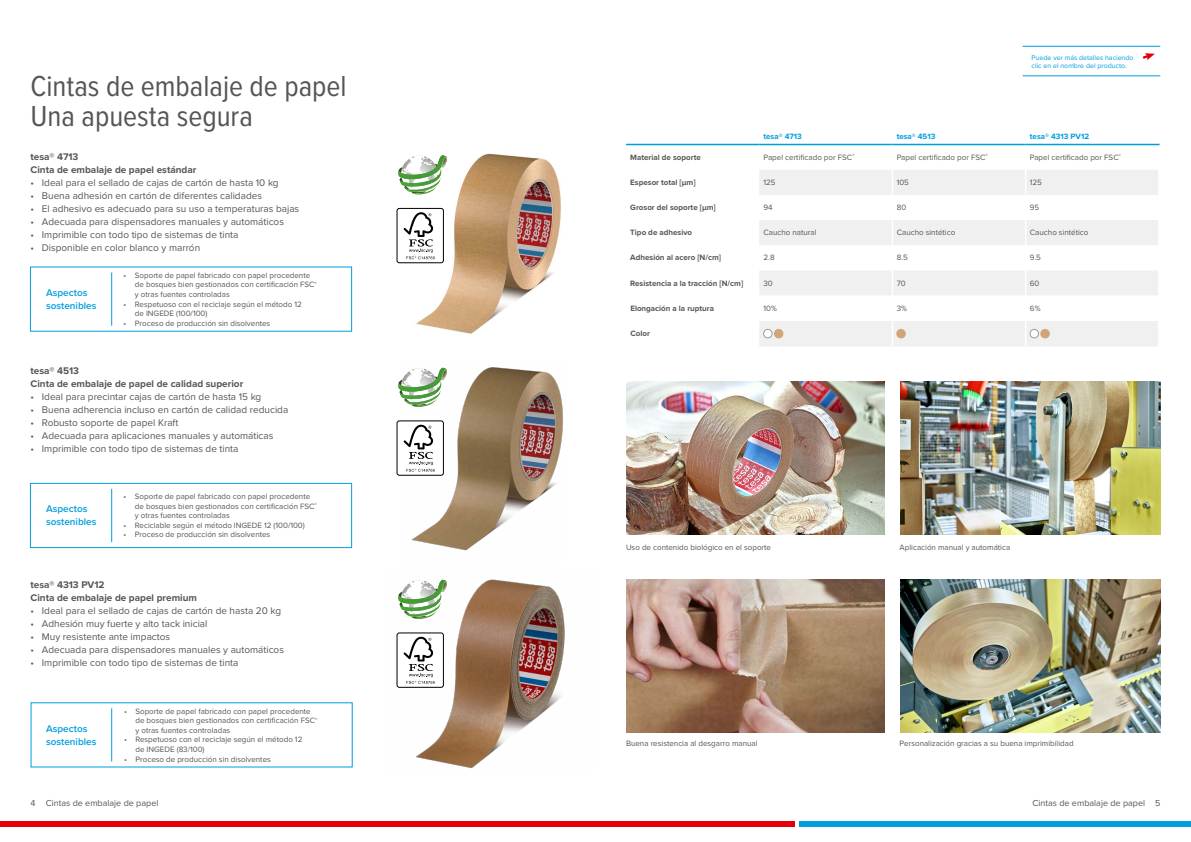
<style>
.page{position:relative;width:1191px;height:842px;background:#fff}
.page>*{position:absolute;margin:0;border:0;box-sizing:border-box;transform-origin:0 0}
.t1{font:30px/30px "Proxima Nova Cond";color:#565655}
.t2{font:10px "Proxima Nova";color:#565655}
.t3{font:700 10px/13px "Proxima Nova";color:#565655}
.t4{font:600 10px/13px "Proxima Nova";color:#009ddf}
.t5{font:9px "Proxima Nova";color:#565655}
.t6{font:8px/9.6px "Proxima Nova";color:#565655}
.t7{font:700 8px "Proxima Nova";color:#565655}
.t8{font:700 8px "Proxima Nova";color:#009ddf}
.t9{font:7px/8px "Proxima Nova";color:#009ddf}
</style>
<div class="page">
<svg style="left:759px;top:145px;width:400px;height:201px"></svg>
<hr style="left:626px;top:144px;width:133px;height:1px;background:#009ddf">
<hr style="left:759px;top:144px;width:133px;height:1px;background:#009ddf">
<hr style="left:892px;top:144px;width:133px;height:1px;background:#009ddf">
<hr style="left:1025px;top:144px;width:134px;height:1px;background:#009ddf">
<div style="left:763px;top:329px;width:9px;height:9px;background:#fff;border-radius:50%"></div>
<div style="left:763px;top:329px;width:9px;height:9px;border:1px solid #9c9c9d;border-radius:50%"></div>
<div style="left:774px;top:329px;width:9px;height:9px;background:#d2a579;border-radius:50%"></div>
<div style="left:774px;top:329px;width:9px;height:9px;border:1px solid #d2a579;border-radius:50%"></div>
<div style="left:896px;top:329px;width:9px;height:9px;background:#d2a579;border-radius:50%"></div>
<div style="left:896px;top:329px;width:9px;height:9px;border:1px solid #d2a579;border-radius:50%"></div>
<div style="left:1030px;top:329px;width:8px;height:9px;background:#fff;border-radius:50%"></div>
<div style="left:1030px;top:329px;width:8px;height:9px;border:1px solid #9c9c9d;border-radius:50%"></div>
<div style="left:1040px;top:329px;width:9px;height:9px;background:#d2a579;border-radius:50%"></div>
<div style="left:1040px;top:329px;width:9px;height:9px;border:1px solid #d2a579;border-radius:50%"></div>
<svg style="left:1142px;top:53px;width:12px;height:7px"></svg>
<hr style="left:1022px;top:75px;width:138px;height:1px;background:#009ddf">
<hr style="left:1022px;top:46px;width:138px;height:1px;background:#009ddf">
<img style="left:626px;top:382px;width:258px;height:152px">
<img style="left:626px;top:580px;width:258px;height:152px">
<img style="left:900px;top:382px;width:260px;height:152px">
<img style="left:900px;top:580px;width:260px;height:152px">
<img style="left:396px;top:153px;width:165px;height:181px">
<img style="left:399px;top:367px;width:165px;height:184px">
<img style="left:396px;top:579px;width:169px;height:190px">
<div style="left:397px;top:208px;width:46px;height:55px;background:#fff;border-radius:2px"></div>
<div style="left:397px;top:208px;width:46px;height:55px;border:1px solid #000;border-radius:2px"></div>
<svg style="left:403px;top:212px;width:32px;height:47px"></svg>
<div style="left:397px;top:421px;width:46px;height:54px;background:#fff;border-radius:2px"></div>
<div style="left:397px;top:421px;width:46px;height:54px;border:1px solid #000;border-radius:2px"></div>
<svg style="left:403px;top:425px;width:32px;height:47px"></svg>
<div style="left:397px;top:633px;width:46px;height:54px;background:#fff;border-radius:2px"></div>
<div style="left:397px;top:633px;width:46px;height:54px;border:1px solid #000;border-radius:2px"></div>
<svg style="left:403px;top:637px;width:32px;height:47px"></svg>
<svg style="left:398px;top:155px;width:49px;height:39px"></svg>
<img style="left:398px;top:155px;width:48px;height:27px">
<svg style="left:399px;top:368px;width:48px;height:39px"></svg>
<img style="left:398px;top:368px;width:48px;height:26px">
<svg style="left:398px;top:580px;width:49px;height:39px"></svg>
<img style="left:398px;top:580px;width:48px;height:26px">
<div style="left:30px;top:483px;width:322px;height:65px;border:1px solid #009ddf"></div>
<hr style="left:111px;top:272px;width:1px;height:54px;background:#009ddf">
<hr style="left:111px;top:489px;width:1px;height:53px;background:#009ddf">
<hr style="left:111px;top:708px;width:1px;height:53px;background:#009ddf">
<div style="left:0;top:822px;width:794px;height:5px;background:#e3000b"></div>
<div style="left:799px;top:822px;width:392px;height:5px;background:#009ddf"></div>
<h1 class="t1" style="left:31px;top:70px;width:318px">Cintas de embalaje de papel<br>Una apuesta segura</h1>
<p class="t3" style="left:31px;top:150px;width:167px">tesa® 4713<br>Cinta de embalaje de papel estándar</p>
<p class="t2" style="left:31px;top:175px;width:250px">• Ideal para el sellado de cajas de cartón de hasta 10 kg</p>
<p class="t2" style="left:31px;top:188px;width:233px">• Buena adhesión en cartón de diferentes calidades</p>
<p class="t2" style="left:31px;top:201px;width:270px">• El adhesivo es adecuado para su uso a temperaturas bajas</p>
<p class="t2" style="left:31px;top:214px;width:255px">• Adecuada para dispensadores manuales y automáticos</p>
<p class="t2" style="left:31px;top:227px;width:209px">• Imprimible con todo tipo de sistemas de tinta</p>
<p class="t2" style="left:31px;top:240px;width:171px">• Disponible en color blanco y marrón</p>
<p class="t4" style="left:46px;top:286px;width:52px">Aspectos sostenibles</p>
<p class="t6" style="left:135px;top:270px;width:183px;text-indent:-11px">• Soporte de papel fabricado con papel procedente de bosques bien gestionados con certificación FSC<sup>® </sup>y otras fuentes controladas</p>
<p class="t6" style="left:135px;top:299px;width:168px;text-indent:-11px">• Respetuoso con el reciclaje según el método 12 de INGEDE (100/100)</p>
<p class="t6" style="left:124px;top:318px;width:148px">• Proceso de producción sin disolventes</p>
<p class="t3" style="left:31px;top:364px;width:214px">tesa® 4513<br>Cinta de embalaje de papel de calidad superior</p>
<p class="t2" style="left:31px;top:389px;width:232px">• Ideal para precintar cajas de cartón de hasta 15 kg</p>
<p class="t2" style="left:31px;top:402px;width:259px">• Buena adherencia incluso en cartón de calidad reducida</p>
<p class="t2" style="left:31px;top:415px;width:149px">• Robusto soporte de papel Kraft</p>
<p class="t2" style="left:31px;top:428px;width:244px">• Adecuada para aplicaciones manuales y automáticas</p>
<p class="t2" style="left:31px;top:441px;width:209px">• Imprimible con todo tipo de sistemas de tinta</p>
<p class="t4" style="left:46px;top:502px;width:52px">Aspectos sostenibles</p>
<p class="t6" style="left:135px;top:491px;width:183px;text-indent:-11px">• Soporte de papel fabricado con papel procedente de bosques bien gestionados con certificación FSC<sup>® </sup>y otras fuentes controladas</p>
<p class="t6" style="left:124px;top:520px;width:183px">• Reciclable según el método INGEDE 12 (100/100)</p>
<p class="t6" style="left:124px;top:530px;width:148px">• Proceso de producción sin disolventes</p>
<p class="t3" style="left:31px;top:578px;width:168px">tesa® 4313 PV12<br>Cinta de embalaje de papel premium</p>
<p class="t2" style="left:31px;top:603px;width:252px">• Ideal para el sellado de cajas de cartón de hasta 20 kg</p>
<p class="t2" style="left:31px;top:616px;width:178px">• Adhesión muy fuerte y alto tack inicial</p>
<p class="t2" style="left:31px;top:629px;width:141px">• Muy resistente ante impactos</p>
<p class="t2" style="left:31px;top:642px;width:255px">• Adecuada para dispensadores manuales y automáticos</p>
<p class="t2" style="left:31px;top:655px;width:209px">• Imprimible con todo tipo de sistemas de tinta</p>
<p class="t4" style="left:46px;top:722px;width:52px">Aspectos sostenibles</p>
<p class="t6" style="left:135px;top:706px;width:183px;text-indent:-11px">• Soporte de papel fabricado con papel procedente de bosques bien gestionados con certificación FSC<sup>® </sup>y otras fuentes controladas</p>
<p class="t6" style="left:135px;top:735px;width:168px;text-indent:-11px">• Respetuoso con el reciclaje según el método 12 de INGEDE (83/100)</p>
<p class="t6" style="left:124px;top:754px;width:148px">• Proceso de producción sin disolventes</p>
<p class="t9" style="left:1031px;top:53px;width:103px">Puede ver más detalles haciendo clic en el nombre del producto.</p>
<p class="t8" style="left:763px;top:130px;width:40px">tesa® 4713</p>
<p class="t8" style="left:896px;top:130px;width:40px">tesa® 4513</p>
<p class="t8" style="left:1030px;top:130px;width:61px">tesa® 4313 PV12</p>
<p class="t7" style="left:630px;top:151px;width:72px">Material de soporte</p>
<p class="t6" style="left:763px;top:152px;width:93px">Papel certificado por FSC<sup>®</sup></p>
<p class="t6" style="left:896px;top:152px;width:93px">Papel certificado por FSC<sup>®</sup></p>
<p class="t6" style="left:1030px;top:152px;width:93px">Papel certificado por FSC<sup>®</sup></p>
<p class="t7" style="left:630px;top:176px;width:67px">Espesor total [µm]</p>
<p class="t6" style="left:763px;top:177px;width:14px">125</p>
<p class="t6" style="left:896px;top:177px;width:14px">105</p>
<p class="t6" style="left:1030px;top:177px;width:14px">125</p>
<p class="t7" style="left:630px;top:201px;width:87px">Grosor del soporte [µm]</p>
<p class="t6" style="left:763px;top:202px;width:11px">94</p>
<p class="t6" style="left:896px;top:202px;width:11px">80</p>
<p class="t6" style="left:1030px;top:202px;width:11px">95</p>
<p class="t7" style="left:630px;top:227px;width:63px">Tipo de adhesivo</p>
<p class="t6" style="left:763px;top:228px;width:55px">Caucho natural</p>
<p class="t6" style="left:896px;top:228px;width:60px">Caucho sintético</p>
<p class="t6" style="left:1030px;top:228px;width:60px">Caucho sintético</p>
<p class="t7" style="left:630px;top:252px;width:92px">Adhesión al acero [N/cm]</p>
<p class="t6" style="left:763px;top:253px;width:13px">2.8</p>
<p class="t6" style="left:896px;top:253px;width:13px">8.5</p>
<p class="t6" style="left:1030px;top:253px;width:13px">9.5</p>
<p class="t7" style="left:630px;top:277px;width:114px">Resistencia a la tracción [N/cm]</p>
<p class="t6" style="left:763px;top:278px;width:11px">30</p>
<p class="t6" style="left:896px;top:278px;width:11px">70</p>
<p class="t6" style="left:1030px;top:278px;width:11px">60</p>
<p class="t7" style="left:630px;top:302px;width:85px">Elongación a la ruptura</p>
<p class="t6" style="left:763px;top:303px;width:15px">10%</p>
<p class="t6" style="left:896px;top:303px;width:12px">3%</p>
<p class="t6" style="left:1030px;top:303px;width:12px">6%</p>
<p class="t7" style="left:630px;top:328px;width:21px">Color</p>
<p class="t6" style="left:626px;top:542px;width:147px">Uso de contenido biológico en el soporte</p>
<p class="t6" style="left:626px;top:738px;width:133px">Buena resistencia al desgarro manual</p>
<p class="t6" style="left:899px;top:542px;width:112px">Aplicación manual y automática</p>
<p class="t6" style="left:899px;top:738px;width:175px">Personalización gracias a su buena imprimibilidad</p>
<p class="t5" style="left:31px;top:796px;width:129px">4 Cintas de embalaje de papel</p>
<p class="t5" style="left:1032px;top:796px;width:130px">Cintas de embalaje de papel 5</p>
</div>
